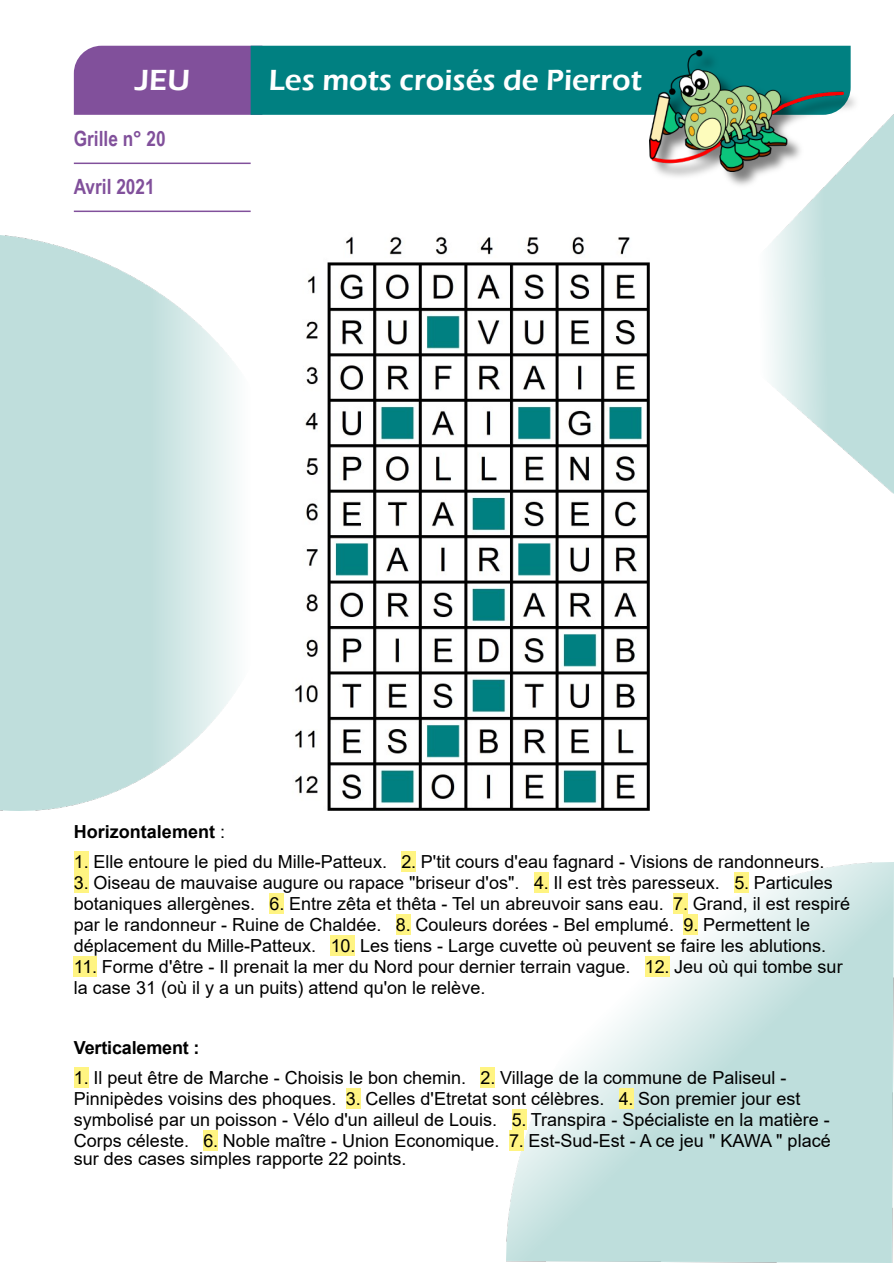
<style>
.page{position:relative;width:894px;height:1263px;background:#fff}
.page>*{position:absolute;margin:0;border:0;box-sizing:border-box;transform-origin:0 0}
.t1{font:600 30px "Eras ITC";color:#fff}
.t2{font:700 21px "Arial Narrow";color:#81509b}
.t3{font:18px/21px "Arial";color:#000}
.t4{font:700 18px "Arial";color:#000}
.s1{font-weight:400}
</style>
<div class="page">
<svg style="left:74px;top:46px;width:776px;height:69px;background:#287289"></svg>
<img style="left:295px;top:236px;width:354px;height:575px">
<hr style="left:74px;top:163px;width:176px;height:1px;background:#81509b">
<hr style="left:74px;top:211px;width:176px;height:1px;background:#81509b">
<div style="left:74px;top:852px;width:14px;height:20px;background:#fff482"></div>
<div style="left:401px;top:852px;width:15px;height:20px;background:#fff482"></div>
<div style="left:74px;top:873px;width:14px;height:20px;background:#fff482"></div>
<div style="left:534px;top:873px;width:14px;height:20px;background:#fff482"></div>
<div style="left:734px;top:873px;width:14px;height:20px;background:#fff482"></div>
<div style="left:269px;top:894px;width:15px;height:20px;background:#fff482"></div>
<div style="left:673px;top:894px;width:14px;height:20px;background:#fff482"></div>
<div style="left:396px;top:915px;width:14px;height:20px;background:#fff482"></div>
<div style="left:683px;top:915px;width:15px;height:20px;background:#fff482"></div>
<div style="left:330px;top:936px;width:25px;height:20px;background:#fff482"></div>
<div style="left:74px;top:957px;width:23px;height:20px;background:#fff482"></div>
<div style="left:644px;top:957px;width:25px;height:20px;background:#fff482"></div>
<div style="left:74px;top:1068px;width:14px;height:20px;background:#fff482"></div>
<div style="left:480px;top:1068px;width:15px;height:20px;background:#fff482"></div>
<div style="left:346px;top:1089px;width:14px;height:20px;background:#fff482"></div>
<div style="left:618px;top:1089px;width:15px;height:20px;background:#fff482"></div>
<div style="left:511px;top:1110px;width:15px;height:20px;background:#fff482"></div>
<div style="left:203px;top:1131px;width:15px;height:20px;background:#fff482"></div>
<div style="left:509px;top:1131px;width:14px;height:20px;background:#fff482"></div>
<img style="left:657px;top:51px;width:198px;height:135px">
<img style="left:649px;top:51px;width:194px;height:120px">
<img style="left:758px;top:115px;width:135px;height:378px">
<h1 class="t1" style="left:135px;top:70px;width:56px">JEU</h1>
<h1 class="t1" style="left:269px;top:70px;width:374px">Les mots croisés de Pierrot</h1>
<p class="t2" style="left:74px;top:131px;width:93px">Grille n° 20</p>
<p class="t2" style="left:74px;top:179px;width:82px">Avril 2021</p>
<p class="t4" style="left:74px;top:825px;width:153px">Horizontalement <span class="s1">:</span></p>
<p class="t3" style="left:74px;top:853px;width:751px">1. Elle entoure le pied du Mille-Patteux. 2. P'tit cours d'eau fagnard - Visions de randonneurs.</p>
<p class="t3" style="left:74px;top:874px;width:777px">3. Oiseau de mauvaise augure ou rapace "briseur d'os". 4. Il est très paresseux. 5. Particules botaniques allergènes. 6. Entre zêta et thêta - Tel un abreuvoir sans eau. 7. Grand, il est respiré par le randonneur - Ruine de Chaldée. 8. Couleurs dorées - Bel emplumé. 9. Permettent le déplacement du Mille-Patteux. 10. Les tiens - Large cuvette où peuvent se faire les ablutions.</p>
<p class="t3" style="left:74px;top:958px;width:770px">11. Forme d'être - Il prenait la mer du Nord pour dernier terrain vague. 12. Jeu où qui tombe sur la case 31 (où il y a un puits) attend qu'on le relève.</p>
<p class="t4" style="left:74px;top:1041px;width:127px">Verticalement :</p>
<p class="t3" style="left:74px;top:1069px;width:758px">1. Il peut être de Marche - Choisis le bon chemin. 2. Village de la commune de Paliseul - Pinnipèdes voisins des phoques. 3. Celles d'Etretat sont célèbres. 4. Son premier jour est symbolisé par un poisson - Vélo d'un ailleul de Louis. 5. Transpira - Spécialiste en la matière - Corps céleste. 6. Noble maître - Union Economique. 7. Est-Sud-Est - A ce jeu " KAWA " placé</p>
<p class="t3" style="left:74px;top:1150px;width:334px">sur des cases simples rapporte 22 points.</p>
</div>
